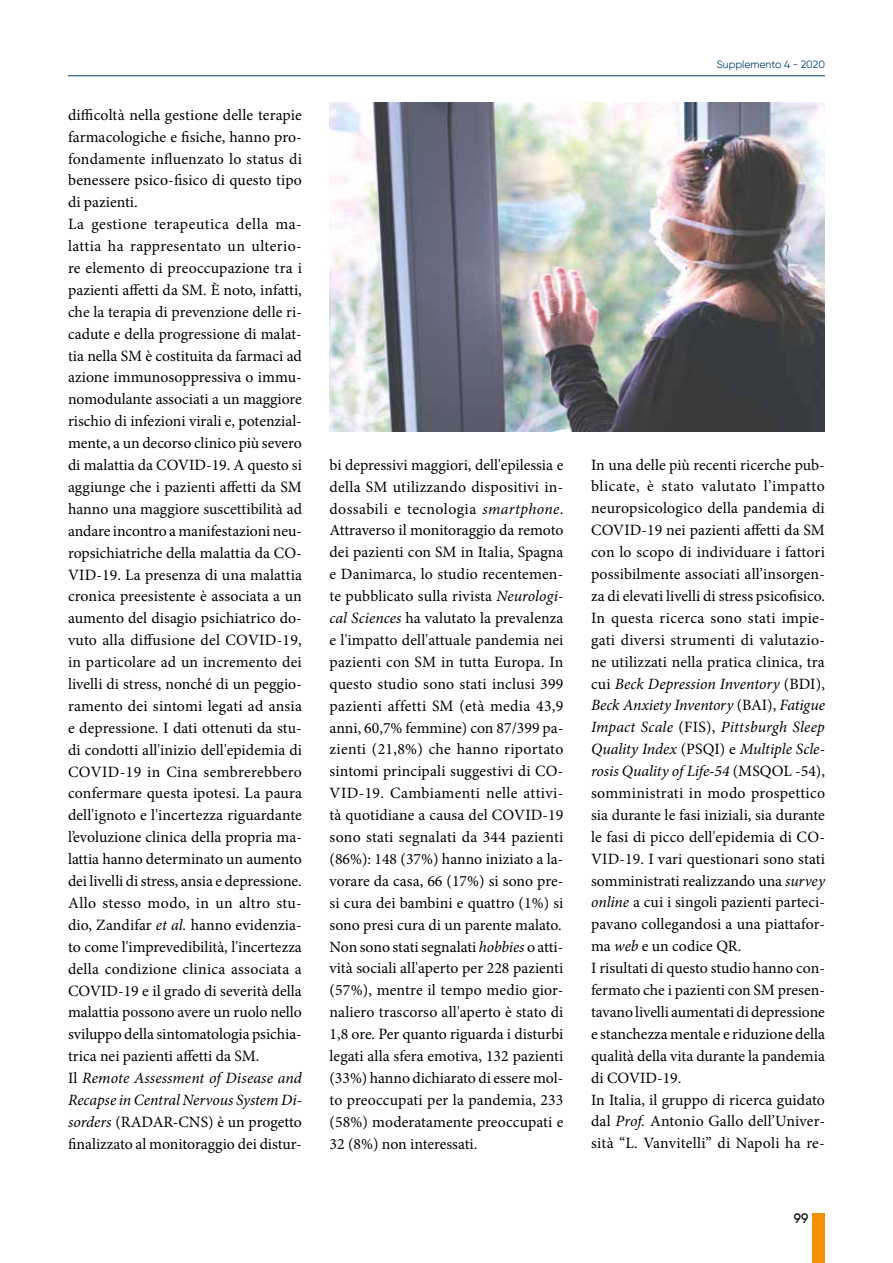
<style>
.page{position:relative;width:893px;height:1263px;background:#fff}
.page>*{position:absolute;margin:0;border:0;box-sizing:border-box;transform-origin:0 0}
.t1{font:15.75px/21.9px "Minion Pro";letter-spacing:.005em;color:#000}
.t2{font:500 13.5px "Gilroy";color:#000}
.t3{font:10.5px "Gilroy";color:#004067}
.s1{font-style:italic}
</style>
<div class="page">
<hr style="left:68px;top:75px;width:757px;height:1px;background:#004067">
<div style="left:812px;top:1214px;width:13px;height:49px;background:#f39100"></div>
<img style="left:330px;top:102px;width:494px;height:329px">
<p class="t1" style="left:68px;top:104px;width:235px">difficoltà nella gestione delle terapie farmacologiche e fisiche, hanno pro&shy;fondamente influenzato lo status di benessere psico-fisico di questo tipo di pazienti.<br>La gestione terapeutica della ma&shy;lattia ha rappresentato un ulterio&shy;re elemento di preoccupazione tra i pazienti affetti da SM. È noto, infatti, che la terapia di prevenzione delle ri&shy;cadute e della progressione di malat&shy;tia nella SM è costituita da farmaci ad azione immunosoppressiva o immu&shy;nomodulante associati a un maggiore rischio di infezioni virali e, potenzial&shy;mente, a un decorso clinico più severo di malattia da COVID-19. A questo si aggiunge che i pazienti affetti da SM hanno una maggiore suscettibilità ad andare incontro a manifestazioni neu&shy;ropsichiatriche della malattia da CO-VID-19. La presenza di una malattia cronica preesistente è associata a un aumento del disagio psichiatrico do&shy;vuto alla diffusione del COVID-19, in particolare ad un incremento dei livelli di stress, nonché di un peggio&shy;ramento dei sintomi legati ad ansia e depressione. I dati ottenuti da stu&shy;di condotti all'inizio dell'epidemia di COVID-19 in Cina sembrerebbero confermare questa ipotesi. La paura dell'ignoto e l'incertezza riguardante l’evoluzione clinica della propria ma&shy;lattia hanno determinato un aumento dei livelli di stress, ansia e depressione.<br>Allo stesso modo, in un altro stu&shy;dio, Zandifar <span class="s1">et al.</span> hanno evidenzia&shy;to come l'imprevedibilità, l'incertezza della condizione clinica associata a COVID-19 e il grado di severità della malattia possono avere un ruolo nello sviluppo della sintomatologia psichia&shy;trica nei pazienti affetti da SM.<br>Il <span class="s1">Remote Assessment of Disease and Recapse in Central Nervous System Di&shy;sorders</span> (RADAR-CNS) è un progetto finalizzato al monitoraggio dei distur-</p>
<p class="t3" style="left:717px;top:58px;width:110px">Supplemento 4 - 2020</p>
<p class="t1" style="left:330px;top:454px;width:235px;text-align:justify">bi depressivi maggiori, dell'epilessia e della SM utilizzando dispositivi in&shy;dossabili e tecnologia <span class="s1">smartphone</span>.<br>Attraverso il monitoraggio da remoto dei pazienti con SM in Italia, Spagna e Danimarca, lo studio recentemen&shy;te pubblicato sulla rivista <span class="s1">Neurologi&shy;cal Sciences</span> ha valutato la prevalenza e l'impatto dell'attuale pandemia nei pazienti con SM in tutta Europa. In questo studio sono stati inclusi 399 pazienti affetti SM (età media 43,9 anni, 60,7% femmine) con 87/399 pa&shy;zienti (21,8%) che hanno riportato sintomi principali suggestivi di CO-VID-19. Cambiamenti nelle attivi&shy;tà quotidiane a causa del COVID-19 sono stati segnalati da 344 pazienti (86%): 148 (37%) hanno iniziato a la&shy;vorare da casa, 66 (17%) si sono pre&shy;si cura dei bambini e quattro (1%) si sono presi cura di un parente malato.<br>Non sono stati segnalati <span class="s1">hobbies</span> o atti&shy;vità sociali all'aperto per 228 pazienti (57%), mentre il tempo medio gior&shy;naliero trascorso all'aperto è stato di 1,8 ore. Per quanto riguarda i disturbi legati alla sfera emotiva, 132 pazienti (33%) hanno dichiarato di essere mol&shy;to preoccupati per la pandemia, 233 (58%) moderatamente preoccupati e 32 (8%) non interessati.</p>
<p class="t1" style="left:591px;top:454px;width:235px">In una delle più recenti ricerche pub&shy;blicate, è stato valutato l’impatto neuropsicologico della pandemia di COVID-19 nei pazienti affetti da SM con lo scopo di individuare i fattori possibilmente associati all’insorgen&shy;za di elevati livelli di stress psicofisico.<br>In questa ricerca sono stati impie&shy;gati diversi strumenti di valutazio&shy;ne utilizzati nella pratica clinica, tra cui <span class="s1">Beck Depression Inventory</span> (BDI), <span class="s1">Beck Anxiety Inventory</span> (BAI), <span class="s1">Fatigue Impact Scale</span> (FIS), <span class="s1">Pittsburgh Sleep Quality Index</span> (PSQI) e <span class="s1">Multiple Scle&shy;rosis Quality of Life-54</span> (MSQOL -54), somministrati in modo prospettico sia durante le fasi iniziali, sia durante le fasi di picco dell'epidemia di CO-VID-19. I vari questionari sono stati somministrati realizzando una <span class="s1">survey online</span> a cui i singoli pazienti parteci&shy;pavano collegandosi a una piattafor&shy;ma <span class="s1">web</span> e un codice QR.<br>I risultati di questo studio hanno con&shy;fermato che i pazienti con SM presen&shy;tavano livelli aumentati di depressione e stanchezza mentale e riduzione della qualità della vita durante la pandemia di COVID-19.<br>In Italia, il gruppo di ricerca guidato dal <span class="s1">Prof.</span> Antonio Gallo dell’Univer&shy;sità “L. Vanvitelli” di Napoli ha re-</p>
<p class="t2" style="left:794px;top:1210px;width:16px">99</p>
</div>
